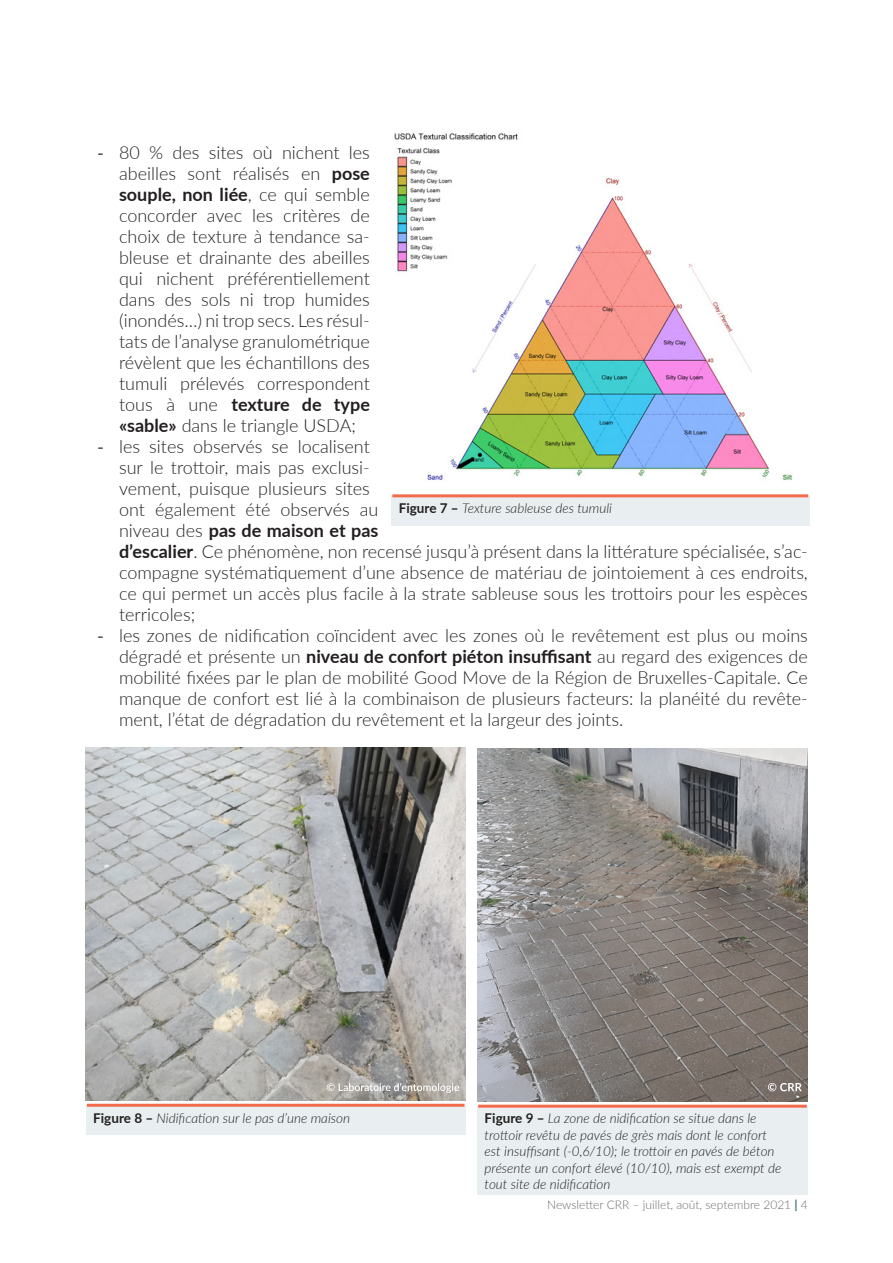
<style>
.page{position:relative;width:893px;height:1263px;background:#fff}
.page>*{position:absolute;margin:0;border:0;box-sizing:border-box;transform-origin:0 0}
.t1{font:300 18px/21px "Lato";color:#231f20;text-align:justify}
.legend{font:italic 300 13.5px/16.5px "Lato";color:#231f20}
.t2{font:300 12px "Lato";color:#6c6d70}
.s1{font-family:"Myriad Pro";font-weight:400}
.s2{font-weight:700}
.s3{font-weight:700;font-style:normal}
.s4{font-weight:800;color:#507b85}
</style>
<div class="page">
<img style="left:394px;top:133px;width:399px;height:348px">
<div style="left:391px;top:496px;width:418px;height:30px;background:#e9eff0"></div>
<hr style="left:392px;top:494px;width:416px;height:3px;background:#f26b4a">
<img style="left:86px;top:747px;width:380px;height:353px">
<div style="left:86px;top:1105px;width:380px;height:30px;background:#e9eff0"></div>
<hr style="left:87px;top:1104px;width:377px;height:3px;background:#f26b4a">
<img style="left:477px;top:748px;width:331px;height:353px">
<div style="left:477px;top:1106px;width:331px;height:89px;background:#e9eff0"></div>
<hr style="left:478px;top:1105px;width:329px;height:3px;background:#f26b4a">
<svg style="left:327px;top:1083px;width:132px;height:10px"></svg>
<svg style="left:768px;top:1083px;width:34px;height:8px"></svg>
<p class="t1" style="left:119px;top:141px;width:252px;text-indent:-21px"><span class="s1">-</span> 80 % des sites où nichent les abeilles sont réalisés en <span class="s2">pose souple, non liée</span>, ce qui semble concorder avec les critères de choix de texture à tendance sa&shy;bleuse et drainante des abeilles qui nichent préférentiellement dans des sols ni trop humides (inondés…) ni trop secs. Les résul&shy;tats de l’analyse granulométrique révèlent que les échantillons des tumuli prélevés correspondent tous à une <span class="s2">texture de type «sable»</span> dans le triangle USDA;</p>
<p class="t1" style="left:119px;top:435px;width:690px;text-align:left;text-indent:-21px"><span class="s1">-</span> les sites observés se localisent<br>sur le trottoir, mais pas exclusi-<br>vement, puisque plusieurs sites<br>ont également été observés au<br>niveau des <span class="s2">pas de maison et pas<br>d’escalier</span>. Ce phénomène, non recensé jusqu’à présent dans la littérature spécialisée, s’ac&shy;compagne systématiquement d’une absence de matériau de jointoiement à ces endroits, ce qui permet un accès plus facile à la strate sableuse sous les trottoirs pour les espèces terricoles;</p>
<p class="t1" style="left:119px;top:624px;width:690px;text-indent:-21px"><span class="s1">-</span> les zones de nidification coïncident avec les zones où le revêtement est plus ou moins dégradé et présente un <span class="s2">niveau de confort piéton insuffisant</span> au regard des exigences de mobilité fixées par le plan de mobilité Good Move de la Région de Bruxelles-Capitale. Ce manque de confort est lié à la combinaison de plusieurs facteurs: la planéité du revête&shy;ment, l’état de dégradation du revêtement et la largeur des joints.</p>
<p class="legend" style="left:399px;top:499px;width:215px"><span class="s3">Figure 7 –</span> Texture sableuse des tumuli</p>
<p class="legend" style="left:93px;top:1109px;width:258px"><span class="s3">Figure 8 –</span> Nidification sur le pas d’une maison</p>
<p class="legend" style="left:485px;top:1110px;width:298px"><span class="s3">Figure 9 –</span> La zone de nidification se situe dans le trottoir revêtu de pavés de grès mais dont le confort est insuffisant (-0,6/10); le trottoir en pavés de béton présente un confort élevé (10/10), mais est exempt de tout site de nidification</p>
<p class="t2" style="left:547px;top:1196px;width:262px">Newsletter CRR – juillet, août, septembre 2021 <span class="s4">|</span> 4</p>
</div>
